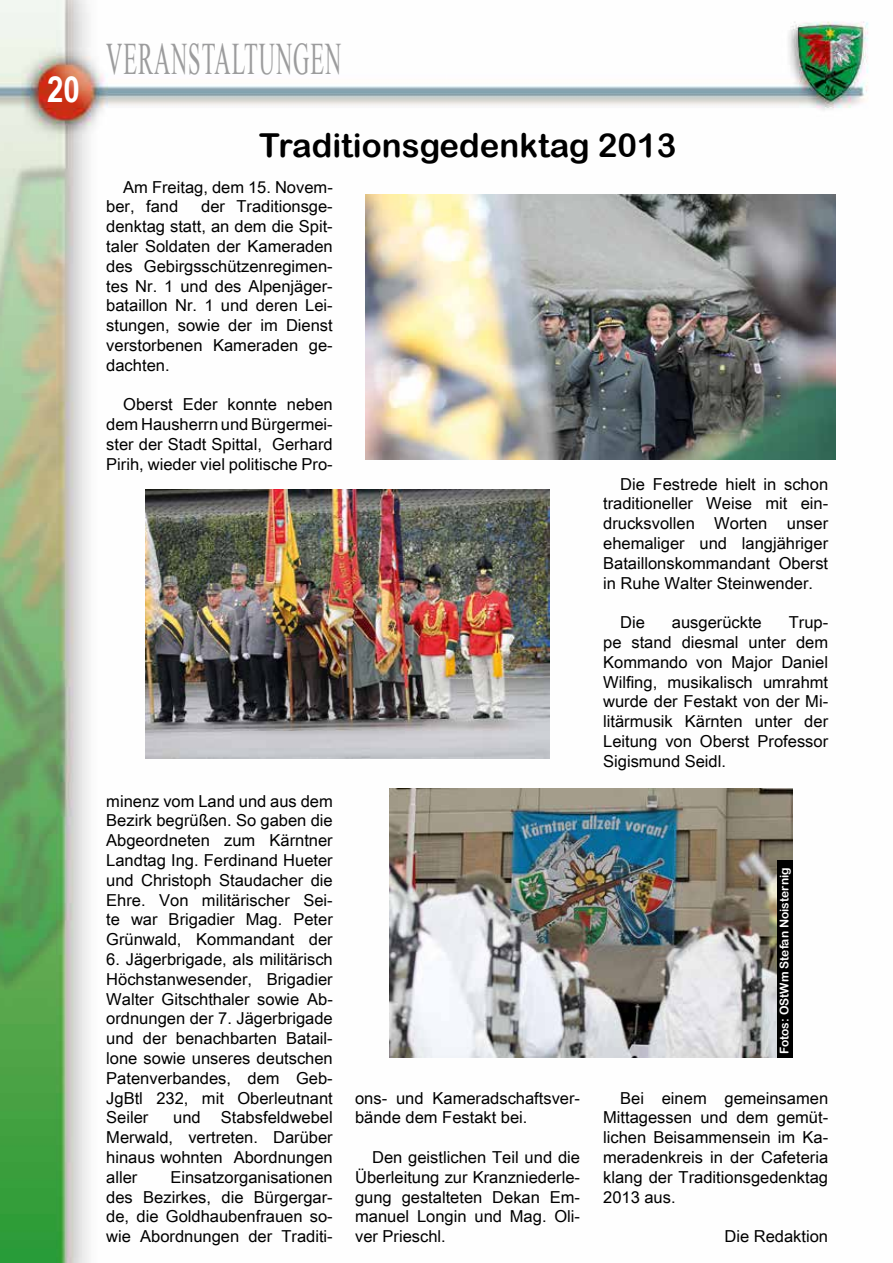
<style>
.page{position:relative;width:893px;height:1263px;background:#fff}
.page>*{position:absolute;margin:0;border:0;box-sizing:border-box;transform-origin:0 0}
.t1{font:45px "Times New Roman";letter-spacing:.04em;color:#9c9c9d;scale:.5 1}
.t2{font:700 36px "Arial Narrow";color:#fff}
.t3{font:33px "Arial Rounded MT Bold";color:#000}
.t4{font:16.5px/19.8px "Arial Unicode MS";color:#000;text-align:justify}
.t5{font:12px "Arial Rounded MT Bold";color:#fff}
</style>
<div class="page">
<img style="left:0;top:0;width:869px;height:1263px">
<img style="left:146px;top:489px;width:403px;height:270px">
<img style="left:389px;top:788px;width:404px;height:269px">
<img style="left:366px;top:194px;width:470px;height:265px">
<div style="left:777px;top:860px;width:15px;height:197px;background:#000"></div>
<h2 class="t2" style="left:47px;top:62px;width:34px">20</h2>
<h1 class="t1" style="left:106px;top:28px;width:471px">VERANSTALTUNGEN</h1>
<h3 class="t3" style="left:259px;top:126px;width:419px">Traditionsgedenktag 2013</h3>
<p class="t4" style="left:106px;top:177px;width:228px;text-indent:17px">Am Freitag, dem 15. Novem&shy;ber, fand</p>
<p class="t4" style="left:106px;top:196px;width:228px;text-indent:95px">der Traditionsge&shy;denktag statt, an dem die Spit&shy;taler Soldaten der Kameraden des Gebirgsschützenregimen&shy;tes Nr. 1 und des Alpenjäger&shy;bataillon Nr. 1 und deren Lei&shy;stungen, sowie der im Dienst verstorbenen Kameraden ge&shy;dachten.</p>
<p class="t4" style="left:106px;top:394px;width:228px;text-indent:17px">Oberst Eder konnte neben dem Hausherrn und Bürgermei&shy;ster der Stadt Spittal, Gerhard Pirih, wieder viel politische Pro-</p>
<p class="t4" style="left:106px;top:790px;width:228px">minenz vom Land und aus dem Bezirk begrüßen. So gaben die Abgeordneten zum Kärntner Landtag Ing. Ferdinand Hueter und Christoph Staudacher die Ehre. Von militärischer Sei&shy;te war Brigadier Mag. Peter Grünwald, Kommandant der</p>
<p class="t4" style="left:106px;top:949px;width:228px">6. Jägerbrigade, als militärisch Höchstanwesender, Brigadier Walter Gitschthaler sowie Ab&shy;ordnungen der 7. Jägerbrigade und der benachbarten Batail&shy;lone sowie unseres deutschen Patenverbandes, dem Geb-JgBtl 232, mit Oberleutnant Seiler</p>
<p class="t4" style="left:106px;top:1107px;width:228px;text-indent:67px">und Stabsfeldwebel Merwald, vertreten. Darüber hinaus wohnten Abordnungen aller</p>
<p class="t4" style="left:106px;top:1167px;width:228px;text-indent:64px">Einsatzorganisationen des Bezirkes, die Bürgergar&shy;de, die Goldhaubenfrauen so&shy;wie Abordnungen der Traditi-</p>
<p class="t4" style="left:355px;top:1087px;width:226px">ons- und Kameradschaftsver&shy;bände dem Festakt bei.</p>
<p class="t4" style="left:355px;top:1147px;width:226px;text-indent:17px">Den geistlichen Teil und die Überleitung zur Kranzniederle&shy;gung gestalteten Dekan Em&shy;manuel Longin und Mag. Oli&shy;ver Prieschl.</p>
<p class="t4" style="left:603px;top:474px;width:227px;text-indent:17px">Die Festrede hielt in schon traditioneller Weise mit ein&shy;drucksvollen Worten unser ehemaliger und langjähriger Bataillonskommandant Oberst in Ruhe Walter Steinwender.</p>
<p class="t4" style="left:620px;top:612px;width:26px">Die</p>
<p class="t4" style="left:672px;top:612px;width:91px">ausgerückte</p>
<p class="t4" style="left:603px;top:612px;width:226px;text-indent:186px">Trup&shy;pe stand diesmal unter dem Kommando von Major Daniel Wilfing, musikalisch umrahmt wurde der Festakt von der Mi&shy;litärmusik Kärnten unter der Leitung von Oberst Professor Sigismund Seidl.</p>
<p class="t5" style="left:777px;top:1054px;width:188px;rotate:-90deg">Fotos: OStWm Stefan Noisternig</p>
<p class="t4" style="left:603px;top:1087px;width:226px;text-indent:17px">Bei einem gemeinsamen Mittagessen und dem gemüt&shy;lichen Beisammensein im Ka&shy;meradenkreis in der Cafeteria klang der Traditionsgedenktag 2013 aus.</p>
<p class="t4" style="left:724px;top:1226px;width:105px">Die Redaktion</p>
</div>
